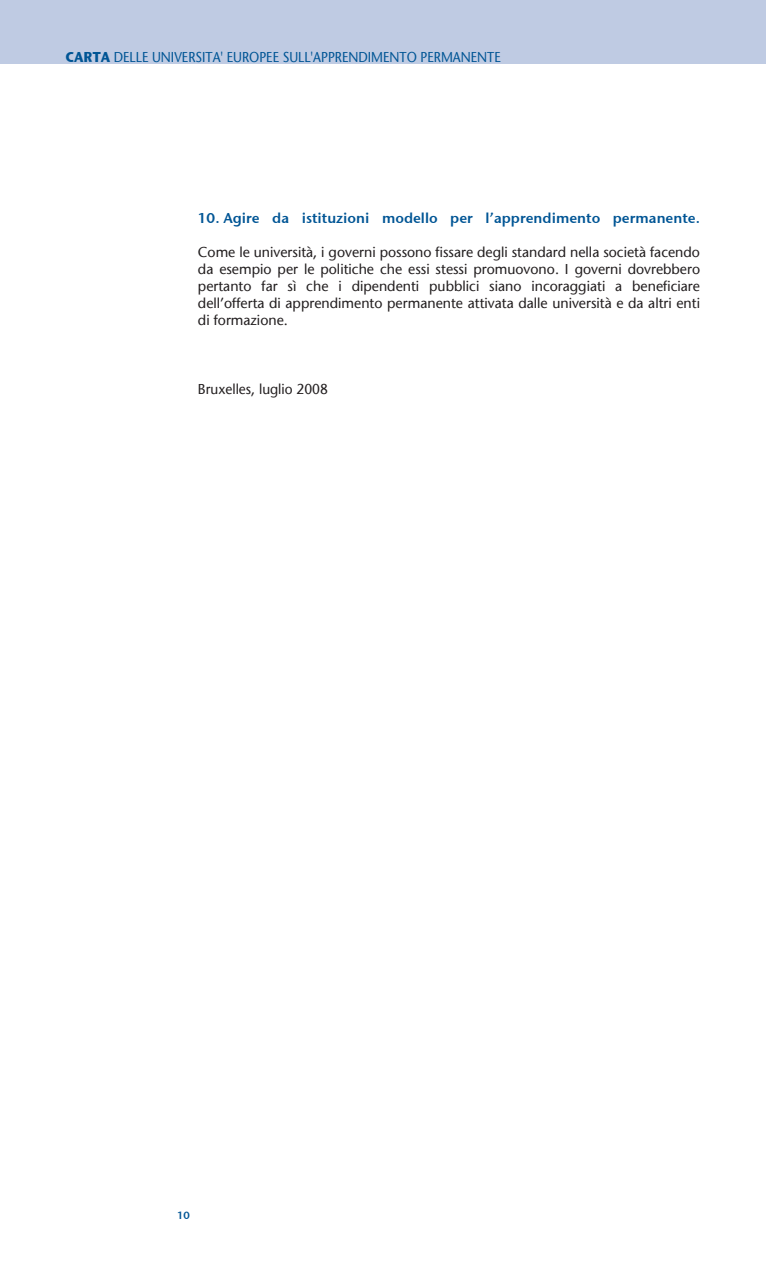
<style>
.page{position:relative;width:766px;height:1263px;background:#fff}
.page>*{position:absolute;margin:0;border:0;box-sizing:border-box;transform-origin:0 0}
.t1{font:14.25px/17.1px "Stone Sans";color:#231f20;text-align:justify}
.t2{font:14.25px "Stone Sans Sem ITCTT Semi";color:#005595}
.t3{font:14.25px "Stone Sans";color:#005595;scale:.9 1}
.t4{font:14.25px "Stone Sans";color:#231f20;scale:.96 1}
.t5{font:10.5px "Stone Sans Sem ITCTT Semi";color:#005595}
.s1{font-family:"Stone Sans ITC";font-weight:700}
</style>
<div class="page">
<div style="left:0;top:0;width:765px;height:64px;background:#bfcbe3"></div>
<p class="t3" style="left:66px;top:48px;width:485px"><span class="s1">CARTA</span> DELLE UNIVERSITA' EUROPEE SULL'APPRENDIMENTO PERMANENTE</p>
<p class="t2" style="left:198px;top:206px;width:503px">10. Agire da istituzioni modello per l’apprendimento permanente.</p>
<p class="t1" style="left:198px;top:243px;width:503px">Come le università, i governi possono fissare degli standard nella società facendo da esempio per le politiche che essi stessi promuovono. I governi dovrebbero pertanto far sì che i dipendenti pubblici siano incoraggiati a beneficiare dell’offerta di apprendimento permanente attivata dalle università e da altri enti di formazione.</p>
<p class="t4" style="left:198px;top:380px;width:137px">Bruxelles, luglio 2008</p>
<p class="t5" style="left:177px;top:1206px;width:14px">10</p>
</div>
